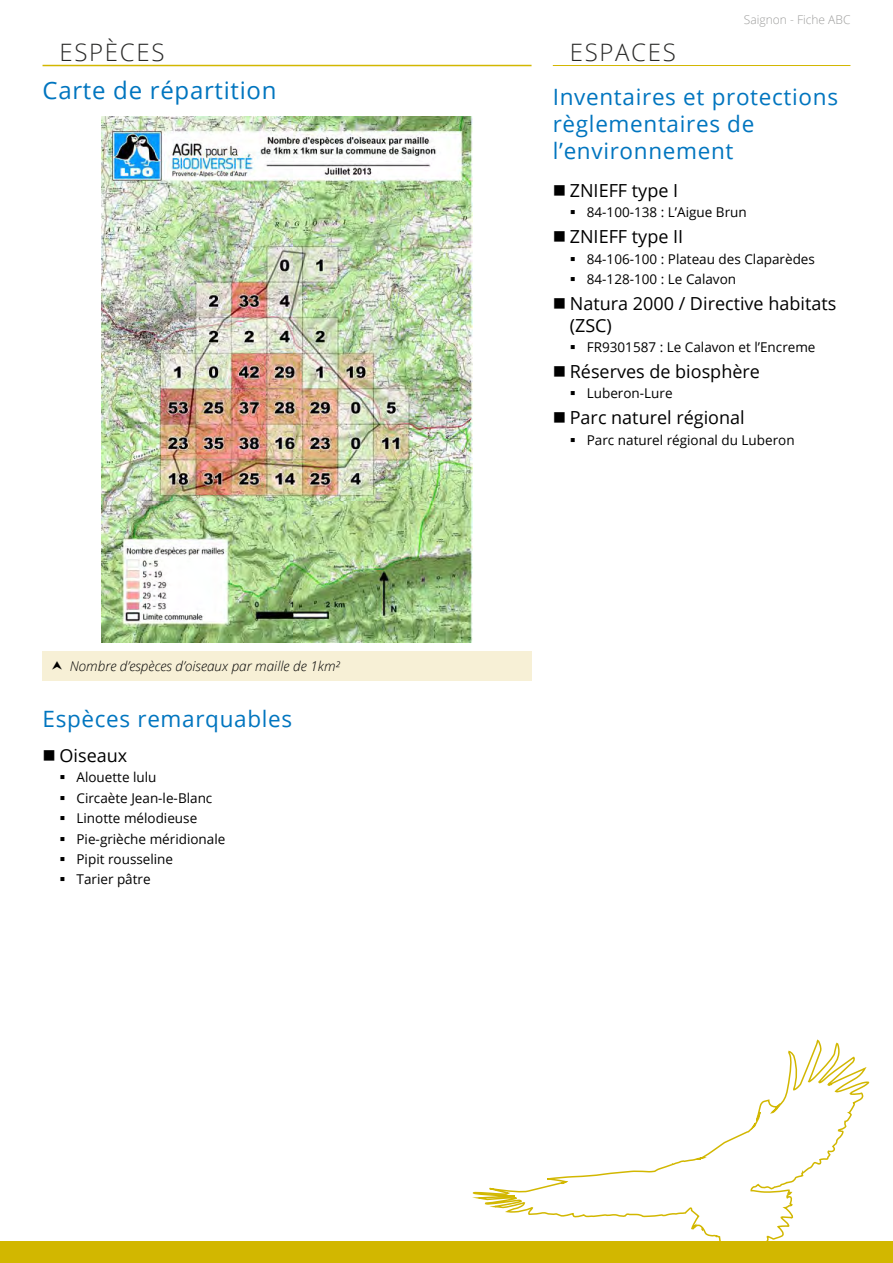
<style>
.page{position:relative;width:893px;height:1263px;background:#fff}
.page>*{position:absolute;margin:0;border:0;box-sizing:border-box;transform-origin:0 0}
.t1{font:24px "Open Sans";letter-spacing:.03em;color:#0075bf}
.t2{font:300 24px "Open Sans";letter-spacing:.07em;color:#282827}
.t3{font:22.5px/27px "Open Sans";letter-spacing:.03em;color:#0075bf}
.t4{font:18px/21.6px "Open Sans";color:#000}
.t5{font:13.5px/20.4px "Open Sans";color:#000}
.t6{font:italic 300 13.5px "Open Sans";color:#000}
.t7{font:300 12px "Open Sans";color:#9d9d9c}
</style>
<div class="page">
<svg style="left:459px;top:1039px;width:410px;height:203px"></svg>
<svg style="left:765px;top:1103px;width:16px;height:15px"></svg>
<hr style="left:43px;top:65px;width:488px;height:1px;background:#d2b700">
<div style="left:0;top:1242px;width:893px;height:21px;background:#d2b700"></div>
<hr style="left:553px;top:65px;width:297px;height:1px;background:#d2b700">
<div style="left:43px;top:651px;width:488px;height:29px;background:#f7f0d6"></div>
<img style="left:101px;top:117px;width:372px;height:525px">
<h1 class="t2" style="left:60px;top:36px;width:106px">ESPÈCES</h1>
<h1 class="t1" style="left:43px;top:74px;width:235px">Carte de répartition</h1>
<p class="t6" style="left:70px;top:657px;width:271px">Nombre d’espèces d’oiseaux par maille de 1km²</p>
<h2 class="t3" style="left:43px;top:705px;width:251px">Espèces remarquables</h2>
<h3 class="t4" style="left:60px;top:744px;width:69px">Oiseaux</h3>
<p class="t5" style="left:77px;top:767px;width:150px">Alouette lulu<br>Circaète Jean-le-Blanc<br>Linotte mélodieuse<br>Pie-grièche méridionale<br>Pipit rousseline<br>Tarier pâtre</p>
<p class="t7" style="left:744px;top:11px;width:108px">Saignon - Fiche ABC</p>
<h1 class="t2" style="left:570px;top:36px;width:108px">ESPACES</h1>
<h2 class="t3" style="left:553px;top:83px;width:287px">Inventaires et protections règlementaires de l’environnement</h2>
<h3 class="t4" style="left:570px;top:179px;width:110px">ZNIEFF type I</h3>
<p class="t5" style="left:587px;top:202px;width:161px">84-100-138 : L’Aigue Brun</p>
<h3 class="t4" style="left:570px;top:225px;width:115px">ZNIEFF type II</h3>
<p class="t5" style="left:587px;top:248px;width:230px">84-106-100 : Plateau des Claparèdes<br>84-128-100 : Le Calavon</p>
<h3 class="t4" style="left:570px;top:292px;width:268px">Natura 2000 / Directive habitats (ZSC)</h3>
<p class="t5" style="left:587px;top:337px;width:230px">FR9301587 : Le Calavon et l’Encreme</p>
<h3 class="t4" style="left:570px;top:360px;width:192px">Réserves de biosphère</h3>
<p class="t5" style="left:587px;top:383px;width:87px">Luberon-Lure</p>
<h3 class="t4" style="left:570px;top:406px;width:176px">Parc naturel régional</h3>
<p class="t5" style="left:587px;top:429px;width:209px">Parc naturel régional du Luberon</p>
</div>
